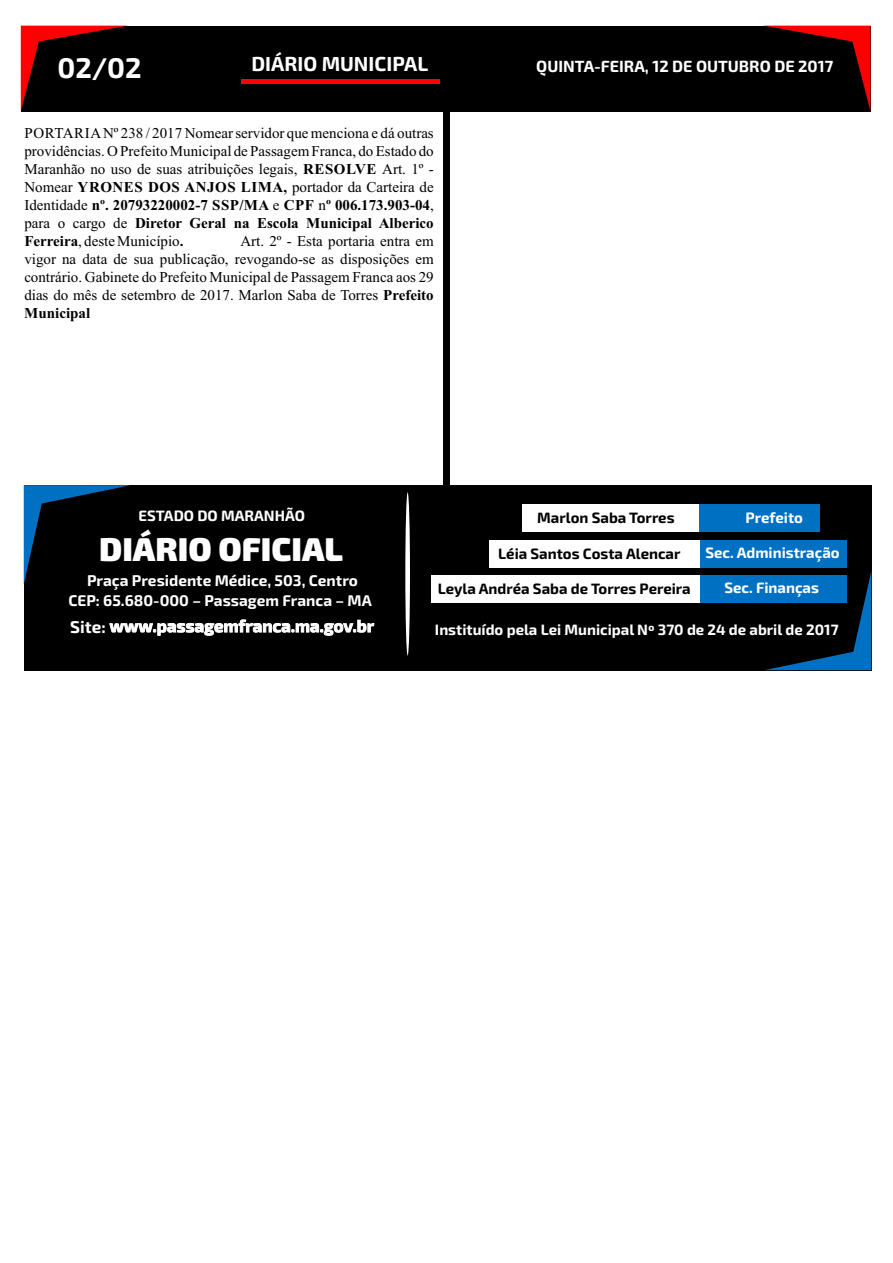
<style>
.page{position:relative;width:893px;height:1263px;background:#fff}
.page>*{position:absolute;margin:0;border:0;box-sizing:border-box;transform-origin:0 0}
.t1{font:900 33px "Exo 2";color:#fff}
.t2{font:700 28.5px "Exo 2";color:#fff}
.t3{font:700 20.25px "Exo 2";color:#fff}
.t4{font:700 17.1px "Exo 2";color:#fff}
.t5{font:700 16.2px "Exo 2";color:#fff}
.t6{font:700 15.45px/19.8px "Exo 2";color:#fff;text-align:center}
.t7{font:15px/18px "Times New Roman";color:#000;text-align:justify}
.t8{font:700 15px "Exo 2";color:#fff}
.t9{font:700 15px "Exo 2";color:#000}
.s1{font-weight:700}
</style>
<div class="page">
<div style="left:21px;top:26px;width:849px;height:86px;background:#000"></div>
<svg style="left:21px;top:26px;width:105px;height:85px"></svg>
<svg style="left:766px;top:26px;width:104px;height:83px"></svg>
<div style="left:443px;top:112px;width:7px;height:373px;background:#000"></div>
<hr style="left:241px;top:79px;width:198px;height:4px;background:#f00">
<div style="left:24px;top:485px;width:847px;height:185px;background:#000"></div>
<div style="left:523px;top:504px;width:177px;height:28px;background:#fff"></div>
<div style="left:489px;top:540px;width:211px;height:28px;background:#fff"></div>
<div style="left:700px;top:504px;width:120px;height:28px;background:#0070c2"></div>
<div style="left:700px;top:540px;width:147px;height:28px;background:#0070c2"></div>
<div style="left:431px;top:575px;width:269px;height:27px;background:#fff"></div>
<div style="left:700px;top:575px;width:147px;height:27px;background:#0070c2"></div>
<div style="left:405px;top:492px;width:5px;height:163px;background:#fff;border-radius:50%"></div>
<svg style="left:24px;top:485px;width:107px;height:98px"></svg>
<svg style="left:764px;top:573px;width:107px;height:97px"></svg>
<h3 class="t3" style="left:251px;top:57px;width:178px">DIÁRIO MUNICIPAL</h3>
<h2 class="t2" style="left:58px;top:58px;width:86px">02/02</h2>
<p class="t5" style="left:536px;top:61px;width:298px">QUINTA-FEIRA, 12 DE OUTUBRO DE 2017</p>
<p class="t7" style="left:24px;top:126px;width:411px">PORTARIANº 238 / 2017 Nomear servidor que menciona e dá outras providências. O Prefeito Municipal de Passagem Franca, do Estado do Maranhão no uso de suas atribuições legais, <span class="s1">RESOLVE</span> Art. 1º - Nomear <span class="s1">YRONES DOS ANJOS LIMA,</span> portador da Carteira de Identidade <span class="s1">nº. 20793220002-7 SSP/MA</span> e <span class="s1">CPF</span> n<span class="s1">º 006.173.903-04</span>, para o cargo de <span class="s1">Diretor Geral na Escola Municipal Alberico Ferreira</span>, deste Município<span class="s1">.</span></p>
<p class="t7" style="left:24px;top:234px;width:411px;text-indent:216px">Art. 2º - Esta portaria entra em vigor na data de sua publicação, revogando-se as disposições em contrário. Gabinete do Prefeito Municipal de Passagem Franca aos 29 dias do mês de setembro de 2017. Marlon Saba de Torres <span class="s1">Prefeito Municipal</span></p>
<p class="t8" style="left:138px;top:510px;width:168px">ESTADO DO MARANHÃO</p>
<h1 class="t1" style="left:99px;top:538px;width:245px">DIÁRIO OFICIAL</h1>
<p class="t6" style="left:68px;top:572px;width:305px">Praça Presidente Médice, 503, Centro<br>CEP: 65.680-000 Passagem Franca MA</p>
<p class="t4" style="left:70px;top:620px;width:305px">Site: www.passagemfranca.ma.gov.br</p>
<p class="t9" style="left:537px;top:513px;width:139px">Marlon Saba Torres</p>
<p class="t9" style="left:498px;top:549px;width:184px">Léia Santos Costa Alencar</p>
<p class="t8" style="left:746px;top:513px;width:59px">Prefeito</p>
<p class="t8" style="left:705px;top:547px;width:136px">Sec. Administração</p>
<p class="t9" style="left:438px;top:584px;width:254px">Leyla Andréa Saba de Torres Pereira</p>
<p class="t8" style="left:724px;top:582px;width:96px">Sec. Finanças</p>
<p class="t8" style="left:435px;top:624px;width:405px">Instituído pela Lei Municipal Nº 370 de 24 de abril de 2017</p>
</div>
